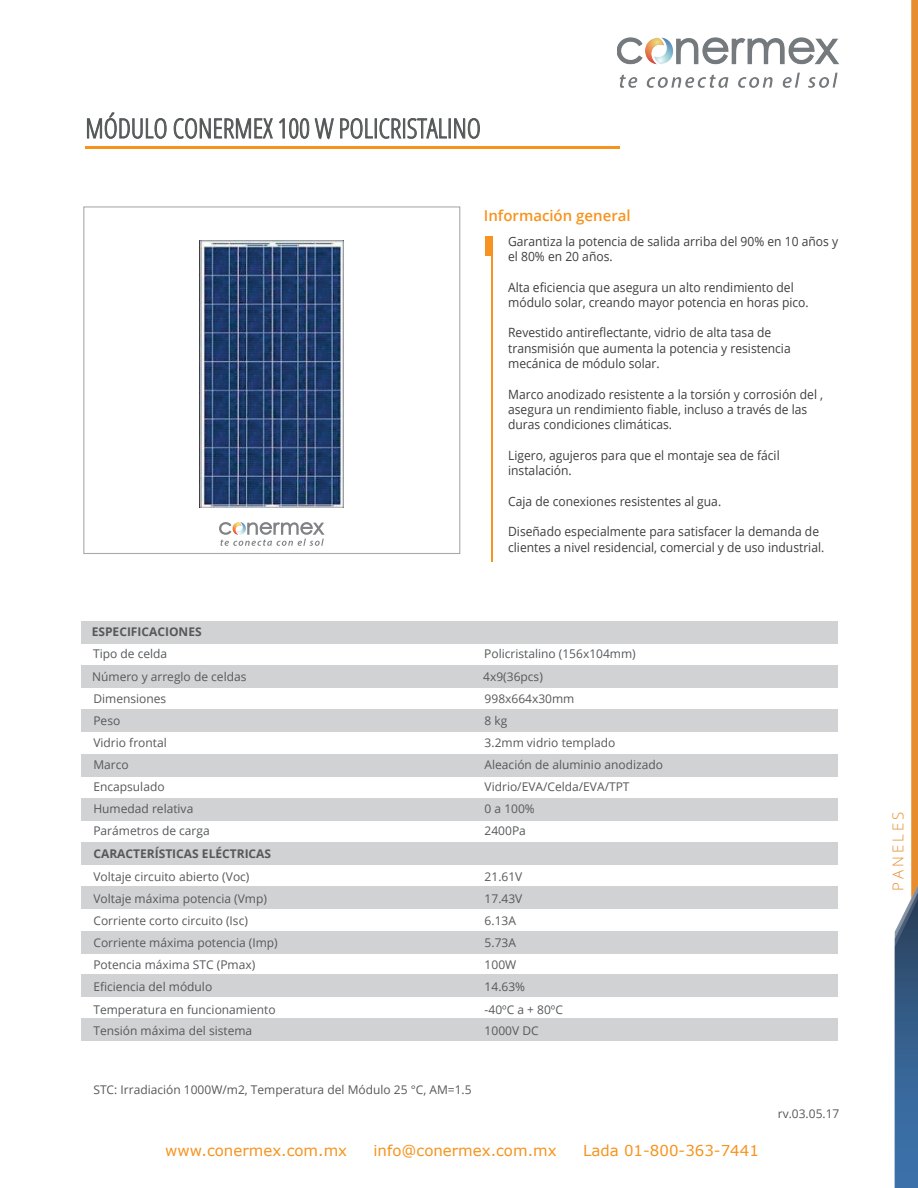
<style>
.page{position:relative;width:918px;height:1188px;background:#fff}
.page>*{position:absolute;margin:0;border:0;box-sizing:border-box;transform-origin:0 0}
.t1{font:300 condensed 27px "Open Sans";color:#535758}
.t2{font:15px "Verdana";color:#f7931d}
.t3{font:600 15px "Open Sans";color:#f7931d}
.t4{font:300 15px "Open Sans";letter-spacing:.2em;color:#e88d2d}
.t5{font:12.75px/15.3px "Open Sans";color:#3e3e3f;scale:.95 1}
.t6{font:12px "Open Sans";color:#57585a}
.t7{font:700 12px "Open Sans";color:#57585a}
</style>
<div class="page">
<div style="left:83px;top:206px;width:377px;height:348px;border:1px solid #a8a9ad"></div>
<svg style="left:87px;top:113px;width:80px;height:26px"></svg>
<svg style="left:174px;top:118px;width:99px;height:21px"></svg>
<svg style="left:279px;top:118px;width:30px;height:21px"></svg>
<svg style="left:315px;top:118px;width:19px;height:21px"></svg>
<svg style="left:340px;top:117px;width:140px;height:22px"></svg>
<hr style="left:85px;top:146px;width:535px;height:2px;background:#f7931d">
<div style="left:485px;top:236px;width:7px;height:20px;background:#f69323"></div>
<hr style="left:492px;top:236px;width:1px;height:326px;background:#f69323">
<svg style="left:895px;top:0;width:23px;height:1188px"></svg>
<img style="left:617px;top:38px;width:222px;height:50px">
<div style="left:81px;top:621px;width:756px;height:22px;background:#d1d2d4"></div>
<div style="left:81px;top:666px;width:756px;height:22px;background:#d1d2d4"></div>
<div style="left:81px;top:754px;width:756px;height:22px;background:#d1d2d4"></div>
<div style="left:81px;top:798px;width:756px;height:22px;background:#d1d2d4"></div>
<div style="left:81px;top:843px;width:756px;height:22px;background:#d1d2d4"></div>
<div style="left:81px;top:887px;width:756px;height:22px;background:#d1d2d4"></div>
<div style="left:81px;top:931px;width:756px;height:22px;background:#d1d2d4"></div>
<div style="left:81px;top:975px;width:756px;height:22px;background:#d1d2d4"></div>
<div style="left:81px;top:1019px;width:756px;height:22px;background:#d1d2d4"></div>
<div style="left:81px;top:710px;width:756px;height:22px;background:#d1d2d4"></div>
<img style="left:200px;top:241px;width:144px;height:267px">
<svg style="left:219px;top:522px;width:106px;height:24px"></svg>
<h1 class="t1" style="left:85px;top:110px;width:397px">MÓDULO CONERMEX 100 W POLICRISTALINO</h1>
<p class="t3" style="left:484px;top:205px;width:148px">Información general</p>
<p class="t5" style="left:508px;top:233px;width:349px">Garantiza la potencia de salida arriba del 90% en 10 años y el 80% en 20 años.</p>
<p class="t5" style="left:508px;top:279px;width:318px">Alta eficiencia que asegura un alto rendimiento del módulo solar, creando mayor potencia en horas pico.</p>
<p class="t5" style="left:508px;top:325px;width:299px">Revestido antireflectante, vidrio de alta tasa de transmisión que aumenta la potencia y resistencia mecánica de módulo solar.</p>
<p class="t5" style="left:508px;top:386px;width:333px">Marco anodizado resistente a la torsión y corrosión del , asegura un rendimiento fiable, incluso a través de las duras condiciones climáticas.</p>
<p class="t5" style="left:508px;top:447px;width:287px">Ligero, agujeros para que el montaje sea de fácil instalación.</p>
<p class="t5" style="left:508px;top:493px;width:226px">Caja de conexiones resistentes al gua.</p>
<p class="t5" style="left:508px;top:524px;width:334px">Diseñado especialmente para satisfacer la demanda de clientes a nivel residencial, comercial y de uso industrial.</p>
<p class="t7" style="left:92px;top:624px;width:111px">ESPECIFICACIONES</p>
<p class="t6" style="left:93px;top:646px;width:76px">Tipo de celda</p>
<p class="t6" style="left:484px;top:646px;width:153px">Policristalino (156x104mm)</p>
<p class="t6" style="left:92px;top:668px;width:156px">Número y arreglo de celdas</p>
<p class="t6" style="left:483px;top:668px;width:61px">4x9(36pcs)</p>
<p class="t6" style="left:93px;top:690px;width:74px">Dimensiones</p>
<p class="t6" style="left:485px;top:690px;width:91px">998x664x30mm</p>
<p class="t6" style="left:93px;top:712px;width:28px">Peso</p>
<p class="t6" style="left:485px;top:712px;width:24px">8 kg</p>
<p class="t6" style="left:93px;top:734px;width:75px">Vidrio frontal</p>
<p class="t6" style="left:485px;top:734px;width:132px">3.2mm vidrio templado</p>
<p class="t6" style="left:93px;top:757px;width:37px">Marco</p>
<p class="t6" style="left:485px;top:757px;width:180px">Aleación de aluminio anodizado</p>
<p class="t6" style="left:93px;top:779px;width:73px">Encapsulado</p>
<p class="t6" style="left:485px;top:779px;width:147px">Vidrio/EVA/Celda/EVA/TPT</p>
<p class="t6" style="left:93px;top:801px;width:101px">Humedad relativa</p>
<p class="t6" style="left:485px;top:801px;width:52px">0 a 100%</p>
<p class="t6" style="left:93px;top:823px;width:118px">Parámetros de carga</p>
<p class="t6" style="left:485px;top:823px;width:43px">2400Pa</p>
<p class="t7" style="left:93px;top:846px;width:179px">CARACTERÍSTICAS ELÉCTRICAS</p>
<p class="t6" style="left:93px;top:868px;width:158px">Voltaje circuito abierto (Voc)</p>
<p class="t6" style="left:485px;top:868px;width:39px">21.61V</p>
<p class="t6" style="left:93px;top:890px;width:175px">Voltaje máxima potencia (Vmp)</p>
<p class="t6" style="left:485px;top:890px;width:39px">17.43V</p>
<p class="t6" style="left:93px;top:912px;width:156px">Corriente corto circuito (Isc)</p>
<p class="t6" style="left:485px;top:912px;width:33px">6.13A</p>
<p class="t6" style="left:93px;top:934px;width:186px">Corriente máxima potencia (Imp)</p>
<p class="t6" style="left:485px;top:934px;width:33px">5.73A</p>
<p class="t6" style="left:93px;top:956px;width:163px">Potencia máxima STC (Pmax)</p>
<p class="t6" style="left:485px;top:956px;width:33px">100W</p>
<p class="t6" style="left:93px;top:979px;width:120px">Eficiencia del módulo</p>
<p class="t6" style="left:485px;top:979px;width:42px">14.63%</p>
<p class="t6" style="left:93px;top:1001px;width:184px">Temperatura en funcionamiento</p>
<p class="t6" style="left:485px;top:1001px;width:80px">-40ºC a + 80ºC</p>
<p class="t6" style="left:93px;top:1022px;width:160px">Tensión máxima del sistema</p>
<p class="t6" style="left:485px;top:1022px;width:56px">1000V DC</p>
<p class="t6" style="left:93px;top:1081px;width:380px">STC: Irradiación 1000W/m2, Temperatura del Módulo 25 °C, AM=1.5</p>
<p class="t2" style="left:165px;top:1141px;width:183px">www.conermex.com.mx</p>
<p class="t2" style="left:374px;top:1141px;width:185px">info@conermex.com.mx</p>
<p class="t2" style="left:583px;top:1141px;width:177px">Lada 01-800-363-7441</p>
<p class="t6" style="left:778px;top:1106px;width:63px">rv.03.05.17</p>
<p class="t4" style="left:888px;top:891px;width:81px;rotate:-90deg">PANELES</p>
</div>
